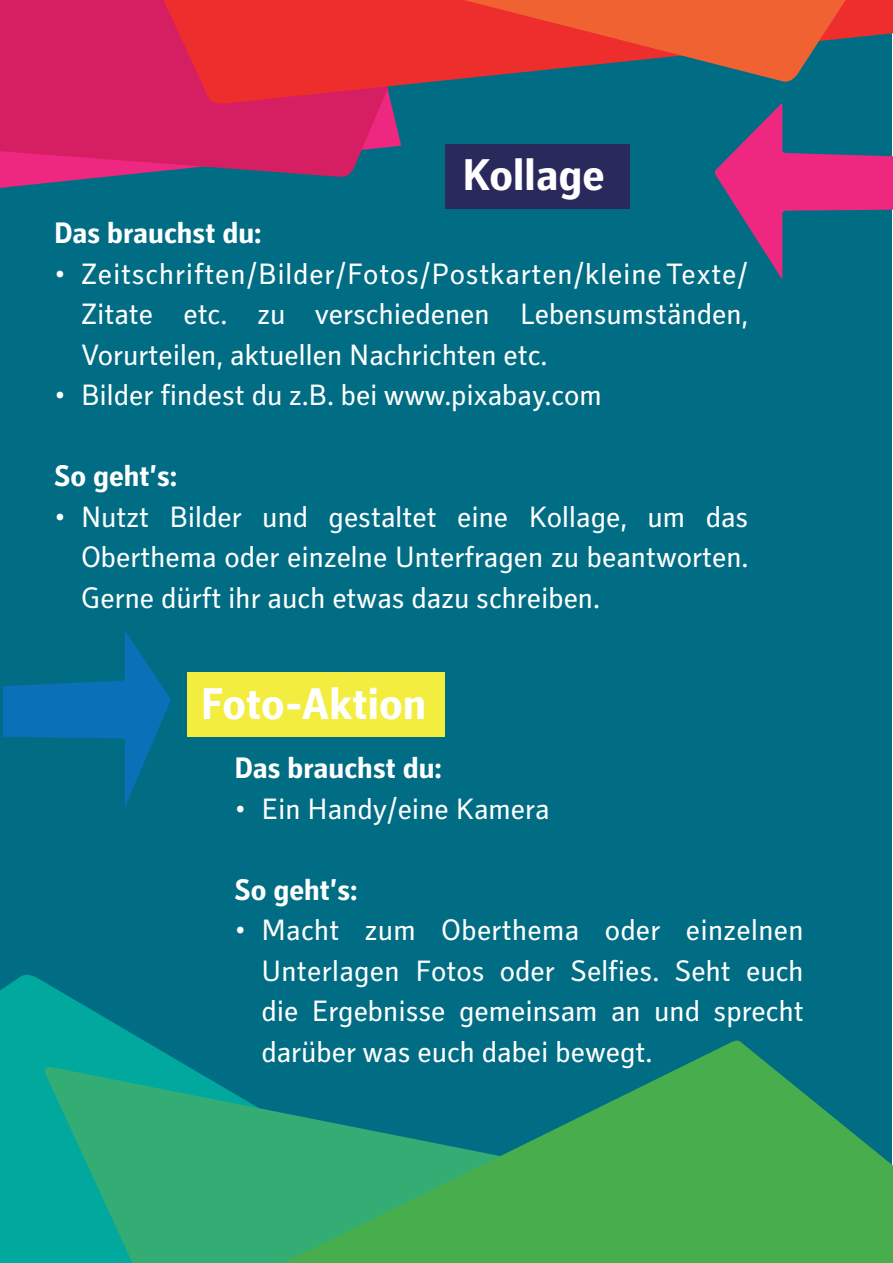
<style>
.page{position:relative;width:893px;height:1263px;background:#fff}
.page>*{position:absolute;margin:0;border:0;box-sizing:border-box;transform-origin:0 0}
.t1{font:700 45px "Secca Kj G";color:#fff}
.t2{font:30px/40.5px "Secca Kj G";color:#fff;text-align:justify}
.t3{font:700 30px "Secca Kj G";color:#fff}
</style>
<div class="page">
<div style="left:1px;top:0;width:891px;height:1262px;background:#006d84"></div>
<div style="left:445px;top:145px;width:185px;height:64px;background:#29295c"></div>
<svg style="left:714px;top:105px;width:179px;height:174px"></svg>
<div style="left:187px;top:672px;width:258px;height:64px;background:#f3ed40"></div>
<svg style="left:3px;top:631px;width:168px;height:175px"></svg>
<svg style="left:0;top:972px;width:141px;height:67px;fill:#00a89e"></svg>
<svg style="left:0;top:1039px;width:893px;height:224px"></svg>
<svg style="left:0;top:178px;width:94px;height:48px"></svg>
<svg style="left:0;top:105px;width:630px;height:73px"></svg>
<svg style="left:0;top:0;width:783px;height:105px;fill:#d51f62"></svg>
<svg style="left:103px;top:0;width:790px;height:84px;background:#ca4140"></svg>
<p class="t1" style="left:462px;top:150px;width:144px">Kollage</p>
<p class="t3" style="left:54px;top:216px;width:209px">Das brauchst du:</p>
<p class="t2" style="left:81px;top:254px;width:669px;text-indent:-27px">• Zeitschriften/Bilder/Fotos/Postkarten/kleine Texte/ Zitate etc. zu verschiedenen Lebensumständen, Vorurteilen, aktuellen Nachrichten etc.</p>
<p class="t2" style="left:54px;top:376px;width:549px">• Bilder findest du z.B. bei www.pixabay.com</p>
<p class="t3" style="left:54px;top:459px;width:125px">So geht’s:</p>
<p class="t2" style="left:81px;top:497px;width:669px;text-indent:-27px">• Nutzt Bilder und gestaltet eine Kollage, um das Oberthema oder einzelne Unterfragen zu beantworten.<br>Gerne dürft ihr auch etwas dazu schreiben.</p>
<p class="t1" style="left:201px;top:678px;width:227px">Foto-Aktion</p>
<p class="t3" style="left:234px;top:751px;width:209px">Das brauchst du:</p>
<p class="t2" style="left:234px;top:789px;width:317px">• Ein Handy/eine Kamera</p>
<p class="t3" style="left:234px;top:873px;width:125px">So geht’s:</p>
<p class="t2" style="left:261px;top:911px;width:544px;text-indent:-27px">• Macht zum Oberthema oder einzelnen Unterlagen Fotos oder Selfies. Seht euch die Ergebnisse gemeinsam an und sprecht darüber was euch dabei bewegt.</p>
</div>
